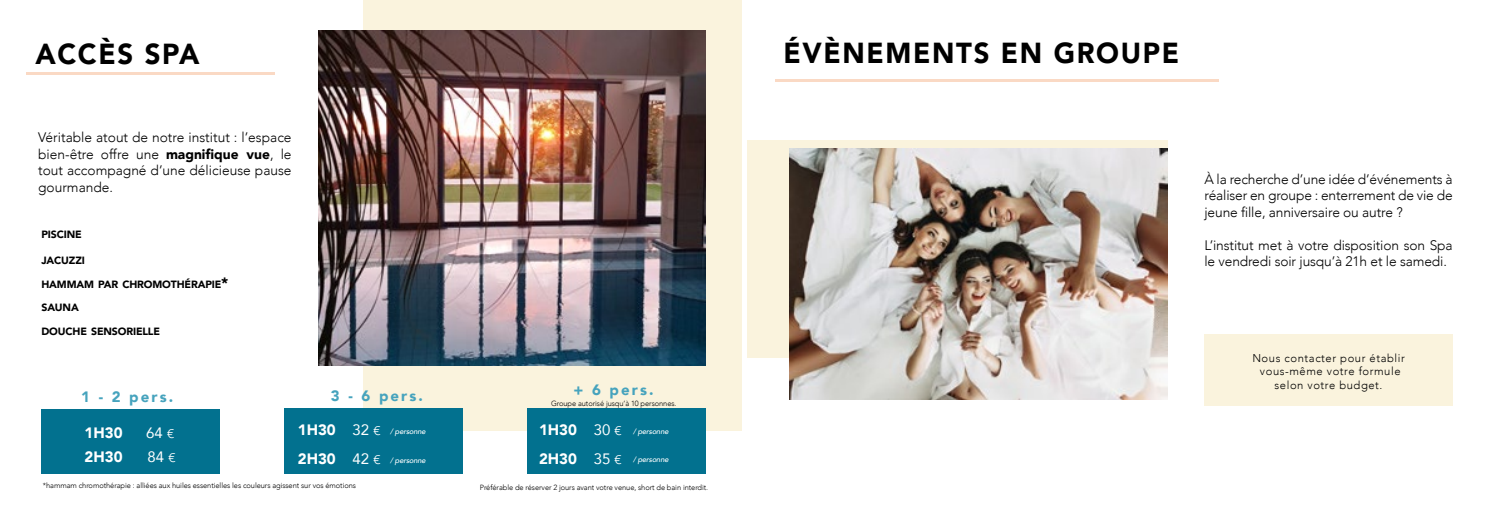
<style>
.page{position:relative;width:1489px;height:525px;background:#fff}
.page>*{position:absolute;margin:0;border:0;box-sizing:border-box;transform-origin:0 0}
.t1{font:900 28.88px "Avenir";letter-spacing:.06em;color:#000;scale:.95 1}
.t2{font:900 15px "Avenir";color:#fff}
.t3{font:900 15px "Avenir";letter-spacing:.14em;color:#46a3bd}
.t4{font:15px "Avenir";color:#fff}
.t5{font:300 13.75px/16.5px "Avenir";letter-spacing:-.01em;color:#000;text-align:justify}
.t6{font:300 11.25px/13.5px "Avenir";letter-spacing:.05em;color:#000;text-align:center}
.t7{font:900 10.5px "Avenir";letter-spacing:-.015em;color:#000}
.t8{font:300 7.5px "Avenir";letter-spacing:-.01em;color:#000}
.t9{font:italic 500 7.5px "Avenir";letter-spacing:-.02em;color:#fff}
.s1{font-weight:900}
.s2{font-size:15px}
.s3{font-size:12.5px}
.s4{font-weight:400}
.s5{font-weight:400;font-size:12.5px}
</style>
<div class="page">
<div style="left:363px;top:0;width:379px;height:430px;background:#faf3dd"></div>
<hr style="left:27px;top:73px;width:248px;height:2px;background:#fad9c4">
<div style="left:527px;top:408px;width:178px;height:65px;background:#02718f"></div>
<div style="left:284px;top:408px;width:178px;height:65px;background:#02718f"></div>
<div style="left:41px;top:409px;width:179px;height:64px;background:#02718f"></div>
<img style="left:318px;top:30px;width:387px;height:336px">
<div style="left:746px;top:140px;width:421px;height:217px;background:#faf3dd"></div>
<div style="left:1204px;top:333px;width:248px;height:72px;background:#faf3dd"></div>
<img style="left:789px;top:148px;width:378px;height:251px">
<hr style="left:775px;top:79px;width:443px;height:2px;background:#fad9c4">
<h1 class="t1" style="left:35px;top:29px;width:174px">ACCÈS SPA</h1>
<p class="t5" style="left:38px;top:129px;width:255px">Véritable atout de notre institut : l’espace bien-être offre une <span class="s1">magnifique vue</span>, le tout accompagné d’une délicieuse pause gourmande.</p>
<p class="t7" style="left:41px;top:226px;width:42px">PISCINE</p>
<p class="t7" style="left:41px;top:251px;width:45px">JACUZZI</p>
<p class="t7" style="left:41px;top:275px;width:188px">HAMMAM PAR CHROMOTHÉRAPIE<span class="s2">*</span></p>
<p class="t7" style="left:41px;top:298px;width:39px">SAUNA</p>
<p class="t7" style="left:41px;top:322px;width:120px">DOUCHE SENSORIELLE</p>
<p class="t3" style="left:81px;top:383px;width:94px">1 - 2 pers.</p>
<p class="t3" style="left:331px;top:382px;width:94px">3 - 6 pers.</p>
<p class="t3" style="left:573px;top:376px;width:82px">+ 6 pers.</p>
<p class="t8" style="left:551px;top:399px;width:127px">Groupe autorisé jusqu’à 10 personnes.</p>
<p class="t2" style="left:85px;top:419px;width:40px">1H30</p>
<p class="t4" style="left:146px;top:420px;width:30px">64 <span class="s3">€</span></p>
<p class="t2" style="left:85px;top:443px;width:40px">2H30</p>
<p class="t4" style="left:148px;top:444px;width:30px">84 <span class="s3">€</span></p>
<p class="t2" style="left:298px;top:416px;width:84px">1H30 <span class="s4">32</span> <span class="s5">€</span></p>
<p class="t2" style="left:298px;top:445px;width:84px">2H30 <span class="s4">42</span> <span class="s5">€</span></p>
<p class="t9" style="left:390px;top:426px;width:37px">/ personne</p>
<p class="t9" style="left:390px;top:455px;width:37px">/ personne</p>
<p class="t2" style="left:539px;top:416px;width:84px">1H30 <span class="s4">30</span> <span class="s5">€</span></p>
<p class="t2" style="left:539px;top:445px;width:84px">2H30 <span class="s4">35</span> <span class="s5">€</span></p>
<p class="t9" style="left:633px;top:426px;width:37px">/ personne</p>
<p class="t9" style="left:633px;top:454px;width:37px">/ personne</p>
<p class="t8" style="left:43px;top:481px;width:315px">*hammam chromothérapie : alliées aux huiles essentielles les couleurs agissent sur vos émotions</p>
<p class="t8" style="left:480px;top:482px;width:230px">Préférable de réserver 2 jours avant votre venue, short de bain interdit.</p>
<h1 class="t1" style="left:783px;top:28px;width:418px">ÉVÈNEMENTS EN GROUPE</h1>
<p class="t5" style="left:1204px;top:170px;width:250px">À la recherche d’une idée d’événements à réaliser en groupe : enterrement de vie de jeune fille, anniversaire ou autre ?</p>
<p class="t5" style="left:1204px;top:236px;width:250px">L’institut met à votre disposition son Spa le vendredi soir jusqu’à 21h et le samedi.</p>
<p class="t6" style="left:1252px;top:351px;width:154px">Nous contacter pour établir vous-même votre formule selon votre budget.</p>
</div>
